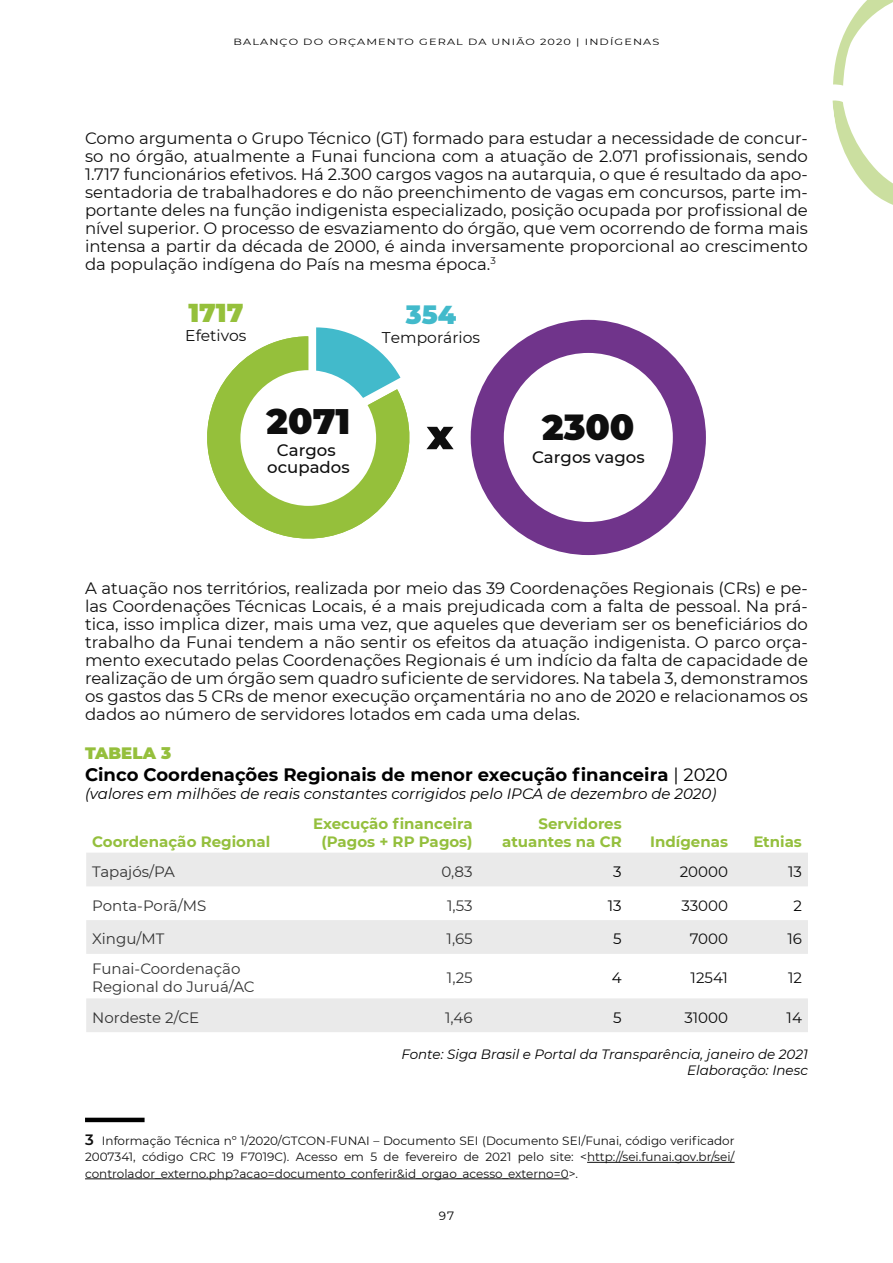
<style>
.page{position:relative;width:893px;height:1263px;background:#fff}
.page>*{position:absolute;margin:0;border:0;box-sizing:border-box;transform-origin:0 0}
.t1{font:900 35.4px "Montserrat";color:#0e0e0e}
.t2{font:900 25.95px "Montserrat";color:#95c03b}
.t3{font:900 25.95px "Montserrat";color:#42bacb}
.t4{font:700 18px "Montserrat";color:#000}
.t5{font:16.5px/18px "Montserrat";color:#0f0f0f;text-align:justify}
.t6{font:500 16.5px/16.5px "Montserrat";color:#0e0e0e;text-align:center}
.t7{font:900 16.5px "Montserrat";color:#95bf3c}
.t8{font:15.6px "Montserrat";color:#0e0e0e}
.t9{font:15px/18px "Montserrat";color:#333}
.t10{font:700 15px/18px "Montserrat";color:#94bf3d;text-align:center}
.t11{font:italic 15px "Montserrat";color:#000}
.t12{font:15px "Montserrat";color:#0c0c0c}
.t13{font:15px "Montserrat";color:#000}
.t14{font:italic 13.5px/16.2px "Montserrat";color:#000;text-align:right}
.t15{font:12px/16.5px "Montserrat";color:#0f0f0f;text-align:justify}
.t16{font:12px "Montserrat";color:#000}
.t17{font:9px "Montserrat";letter-spacing:.1em;color:#000;scale:1.25 1}
.s1{font-weight:400}
.s2{font-weight:600;font-size:15px}
</style>
<div class="page">
<svg style="left:833px;top:100px;width:60px;height:105px"></svg>
<svg style="left:833px;top:0;width:60px;height:86px"></svg>
<svg style="left:86px;top:853px;width:722px;height:179px;fill:#eaeaea"></svg>
<hr style="left:85px;top:1118px;width:60px;height:4px;background:#000">
<hr style="left:587px;top:1162px;width:148px;height:1px;background:#0f0f0f">
<hr style="left:85px;top:1178px;width:484px;height:1px;background:#0f0f0f">
<svg style="left:316px;top:327px;width:40px;height:9px"></svg>
<svg style="left:207px;top:336px;width:203px;height:203px;fill:#95c03b"></svg>
<div style="left:471px;top:320px;width:235px;height:235px;background:#70348b;border-radius:50%"></div>
<svg style="left:426px;top:427px;width:28px;height:22px"></svg>
<div style="left:240px;top:370px;width:136px;height:136px;background:#fff;border-radius:50%"></div>
<div style="left:504px;top:353px;width:169px;height:169px;background:#fff;border-radius:50%"></div>
<p class="t17" style="left:234px;top:35px;width:342px">BALANÇO DO ORÇAMENTO GERAL DA UNIÃO 2020 | INDÍGENAS</p>
<p class="t5" style="left:85px;top:128px;width:724px">Como argumenta o Grupo Técnico (GT) formado para estudar a necessidade de concur&shy;so no órgão, atualmente a Funai funciona com a atuação de 2.071 profissionais, sendo 1.717 funcionários efetivos. Há 2.300 cargos vagos na autarquia, o que é resultado da apo&shy;sentadoria de trabalhadores e do não preenchimento de vagas em concursos, parte im&shy;portante deles na função indigenista especializado, posição ocupada por profissional de nível superior. O processo de esvaziamento do órgão, que vem ocorrendo de forma mais intensa a partir da década de 2000, é ainda inversamente proporcional ao crescimento da população indígena do País na mesma época.<sup>3</sup></p>
<h2 class="t2" style="left:188px;top:293px;width:57px">1717</h2>
<h2 class="t3" style="left:406px;top:295px;width:52px">354</h2>
<p class="t8" style="left:185px;top:325px;width:63px">Efetivos</p>
<p class="t8" style="left:382px;top:327px;width:100px">Temporários</p>
<h1 class="t1" style="left:267px;top:395px;width:85px">2071</h1>
<p class="t6" style="left:267px;top:442px;width:84px">Cargos ocupados</p>
<h1 class="t1" style="left:542px;top:401px;width:94px">2300</h1>
<p class="t6" style="left:532px;top:448px;width:114px">Cargos vagos</p>
<p class="t5" style="left:85px;top:578px;width:724px">A atuação nos territórios, realizada por meio das 39 Coordenações Regionais (CRs) e pe&shy;las Coordenações Técnicas Locais, é a mais prejudicada com a falta de pessoal. Na prá&shy;tica, isso implica dizer, mais uma vez, que aqueles que deveriam ser os beneficiários do trabalho da Funai tendem a não sentir os efeitos da atuação indigenista. O parco orça&shy;mento executado pelas Coordenações Regionais é um indício da falta de capacidade de realização de um órgão sem quadro suficiente de servidores. Na tabela 3, demonstramos os gastos das 5 CRs de menor execução orçamentária no ano de 2020 e relacionamos os dados ao número de servidores lotados em cada uma delas.</p>
<p class="t7" style="left:85px;top:741px;width:88px">TABELA 3</p>
<p class="t4" style="left:85px;top:761px;width:644px">Cinco Coordenações Regionais de menor execução financeira <span class="s1">| 2020</span></p>
<p class="t11" style="left:85px;top:783px;width:633px">(valores em milhões de reais constantes corrigidos pelo IPCA de dezembro de 2020)</p>
<p class="t10" style="left:92px;top:831px;width:179px">Coordenação Regional</p>
<p class="t10" style="left:313px;top:813px;width:161px">Execução financeira (Pagos + RP Pagos)</p>
<p class="t10" style="left:502px;top:813px;width:121px;text-align:right">Servidores atuantes na CR</p>
<p class="t10" style="left:650px;top:831px;width:79px">Indígenas</p>
<p class="t10" style="left:753px;top:831px;width:50px">Etnias</p>
<p class="t9" style="left:92px;top:862px;width:84px">Tapajós/PA</p>
<p class="t9" style="left:442px;top:862px;width:33px">0,83</p>
<p class="t13" style="left:613px;top:861px;width:10px">3</p>
<p class="t12" style="left:680px;top:861px;width:50px">20000</p>
<p class="t12" style="left:788px;top:861px;width:15px">13</p>
<p class="t9" style="left:92px;top:896px;width:116px">Ponta-Porã/MS</p>
<p class="t9" style="left:447px;top:896px;width:27px">1,53</p>
<p class="t13" style="left:608px;top:895px;width:15px">13</p>
<p class="t12" style="left:681px;top:895px;width:48px">33000</p>
<p class="t13" style="left:793px;top:895px;width:10px">2</p>
<p class="t9" style="left:92px;top:929px;width:74px">Xingu/MT</p>
<p class="t9" style="left:447px;top:929px;width:28px">1,65</p>
<p class="t13" style="left:613px;top:929px;width:10px">5</p>
<p class="t12" style="left:690px;top:929px;width:40px">7000</p>
<p class="t12" style="left:787px;top:929px;width:16px">16</p>
<p class="t9" style="left:92px;top:959px;width:164px">Funai-Coordenação<br>Regional do Juruá/AC</p>
<p class="t9" style="left:447px;top:968px;width:27px">1,25</p>
<p class="t13" style="left:612px;top:968px;width:11px">4</p>
<p class="t12" style="left:691px;top:968px;width:39px">12541</p>
<p class="t12" style="left:788px;top:968px;width:15px">12</p>
<p class="t9" style="left:92px;top:1008px;width:108px">Nordeste 2/CE</p>
<p class="t9" style="left:445px;top:1008px;width:29px">1,46</p>
<p class="t13" style="left:613px;top:1007px;width:10px">5</p>
<p class="t12" style="left:684px;top:1007px;width:45px">31000</p>
<p class="t12" style="left:787px;top:1007px;width:17px">14</p>
<p class="t14" style="left:401px;top:1045px;width:408px">Fonte: Siga Brasil e Portal da Transparência, janeiro de 2021<br>Elaboração: Inesc</p>
<p class="t15" style="left:85px;top:1132px;width:651px"><span class="s2">3</span> Informação Técnica nº 1/2020/GTCON-FUNAI – Documento SEI (Documento SEI/Funai, código verificador 2007341, código CRC 19 F7019C). Acesso em 5 de fevereiro de 2021 pelo site: &lt;http://sei.funai.gov.br/sei/ controlador_externo.php?acao=documento_conferir&amp;id_orgao_acesso_externo=0&gt;.</p>
<p class="t16" style="left:439px;top:1208px;width:17px">97</p>
</div>
